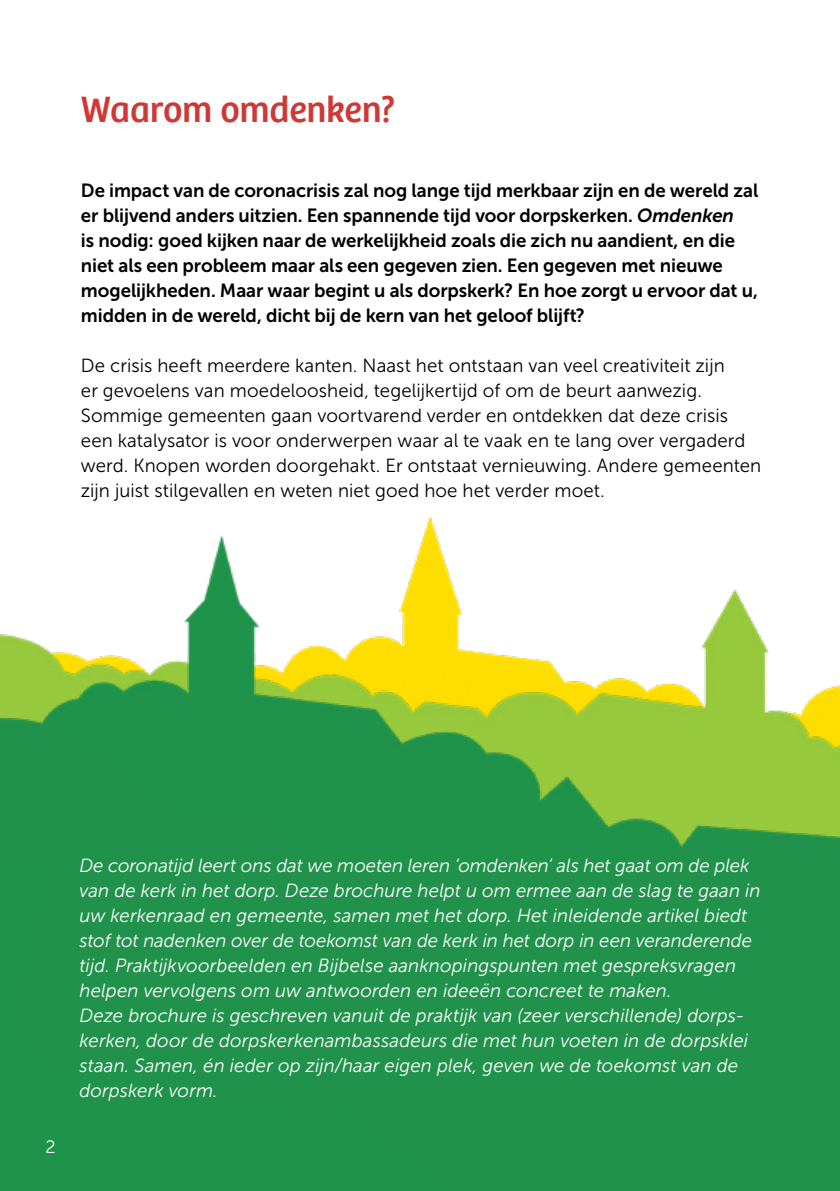
<style>
.page{position:relative;width:840px;height:1191px;background:#fff}
.page>*{position:absolute;margin:0;border:0;box-sizing:border-box;transform-origin:0 0}
.t1{font:38px "Bree";letter-spacing:-.01em;color:#cf3835}
.t2{font:italic 19px/25px "Museo Sans 300";letter-spacing:.005em;color:#fff}
.t3{font:19px/25px "Museo Sans 300";letter-spacing:.005em;color:#000}
.t4{font:19px/25px "Museo Sans 700";letter-spacing:-.005em;color:#000}
.t5{font:18px "Museo Sans 300";color:#fff}
.s1{font-style:italic}
</style>
<div class="page">
<img style="left:0;top:517px;width:839px;height:350px">
<div style="left:0;top:867px;width:839px;height:324px;background:#21924b"></div>
<h1 class="t1" style="left:81px;top:87px;width:316px">Waarom omdenken?</h1>
<p class="t4" style="left:81px;top:178px;width:678px">De impact van de coronacrisis zal nog lange tijd merkbaar zijn en de wereld zal er blijvend anders uitzien. Een spannende tijd voor dorpskerken. <span class="s1">Omdenken<br></span>is nodig: goed kijken naar de werkelijkheid zoals die zich nu aandient, en die niet als een probleem maar als een gegeven zien. Een gegeven met nieuwe mogelijkheden. Maar waar begint u als dorpskerk? En hoe zorgt u ervoor dat u, midden in de wereld, dicht bij de kern van het geloof blijft?</p>
<p class="t3" style="left:81px;top:353px;width:681px">De crisis heeft meerdere kanten. Naast het ontstaan van veel creativiteit zijn<br>er gevoelens van moedeloosheid, tegelijkertijd of om de beurt aanwezig.<br>Sommige gemeenten gaan voortvarend verder en ontdekken dat deze crisis een katalysator is voor onderwerpen waar al te vaak en te lang over vergaderd werd. Knopen worden doorgehakt. Er ontstaat vernieuwing. Andere gemeenten zijn juist stilgevallen en weten niet goed hoe het verder moet.</p>
<p class="t5" style="left:45px;top:1137px;width:12px">2</p>
<p class="t2" style="left:79px;top:853px;width:682px">De coronatijd leert ons dat we moeten leren ‘omdenken’ als het gaat om de plek van de kerk in het dorp. Deze brochure helpt u om ermee aan de slag te gaan in uw kerkenraad en gemeente, samen met het dorp. Het inleidende artikel biedt stof tot nadenken over de toekomst van de kerk in het dorp in een veranderende tijd. Praktijkvoorbeelden en Bijbelse aanknopingspunten met gespreksvragen helpen vervolgens om uw antwoorden en ideeën concreet te maken.<br>Deze brochure is geschreven vanuit de praktijk van (zeer verschillende) dorps&shy;kerken, door de dorpskerkenambassadeurs die met hun voeten in de dorpsklei staan. Samen, én ieder op zijn/haar eigen plek, geven we de toekomst van de dorpskerk vorm.</p>
</div>
